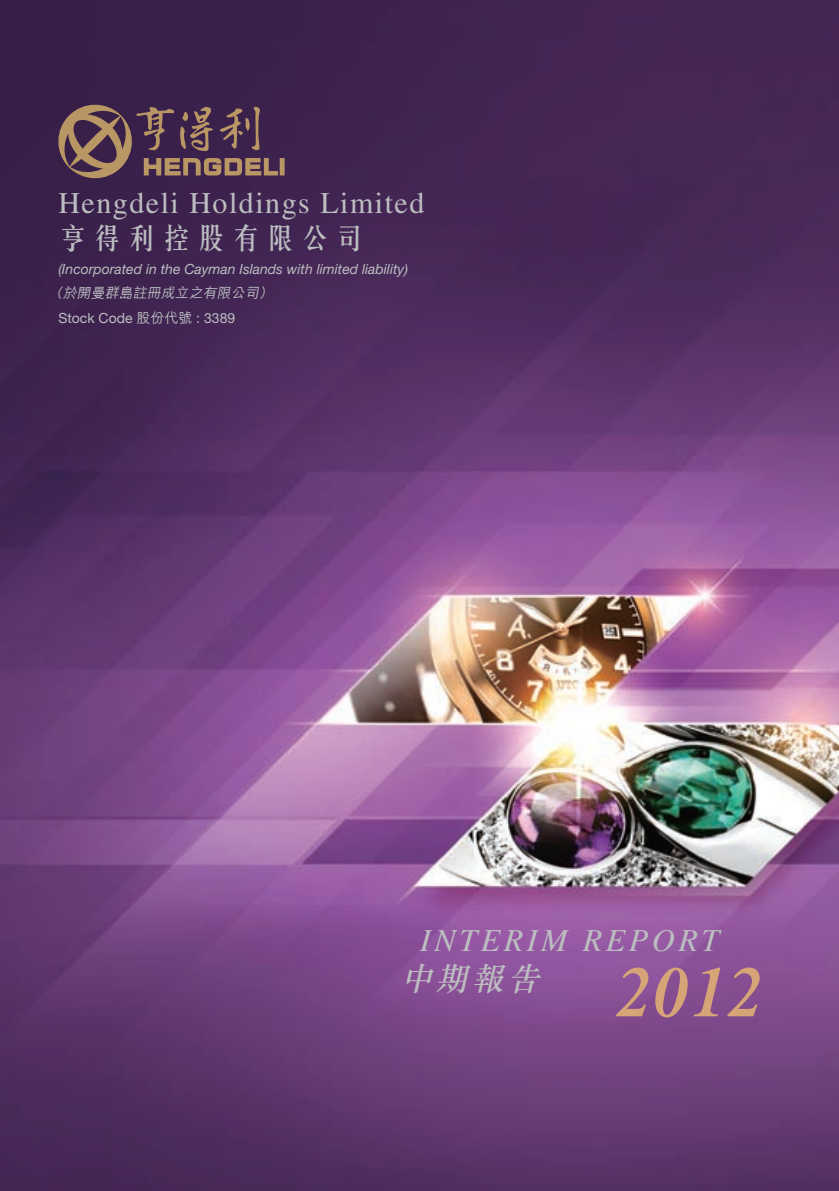
<style>
.page{position:relative;width:839px;height:1191px;background:#fff}
.page>*{position:absolute;margin:0;border:0;box-sizing:border-box;transform-origin:0 0}
.t1{font:italic 600 70px "Times LT Std";color:#d6a476}
.t2{font:italic 32px "Times LT Std";letter-spacing:.11em;color:#bcbdc0}
.t3{font:italic 500 32px "M Sung HK";color:#bcbdc0}
.t4{font:30px "Times LT Std";letter-spacing:.05em;color:#bcbdc0}
.t5{font:500 28.8px "C Song 3 HK";letter-spacing:.2em;color:#bcbdc0}
.t6{font:italic 14px "Helvetica Neue LT Std";color:#bcbdc0}
.t7{font:14px "Helvetica Neue LT Std";color:#bcbdc0}
.t8{font:italic 500 14px "M Hei HK";color:#bcbdc0}
.s1{font-family:"M Hei HK";font-weight:500}
</style>
<div class="page">
<img style="left:0;top:0;width:839px;height:1191px">
<svg style="left:55px;top:101px;width:230px;height:81px;background:#5e4252"></svg>
<p class="t4" style="left:58px;top:186px;width:368px">Hengdeli Holdings Limited</p>
<p class="t5" style="left:58px;top:216px;width:307px">亨得利控股有限公司</p>
<p class="t6" style="left:58px;top:261px;width:351px">(Incorporated in the Cayman Islands with limited liability)</p>
<p class="t8" style="left:49px;top:282px;width:229px">（於開曼群島註冊成立之有限公司）</p>
<p class="t7" style="left:58px;top:309px;width:178px">Stock Code <span class="s1">股份代號</span> : 3389</p>
<p class="t2" style="left:420px;top:923px;width:301px">INTERIM REPORT</p>
<p class="t1" style="left:616px;top:952px;width:148px">2012</p>
<p class="t3" style="left:400px;top:956px;width:150px">中期報告</p>
</div>
